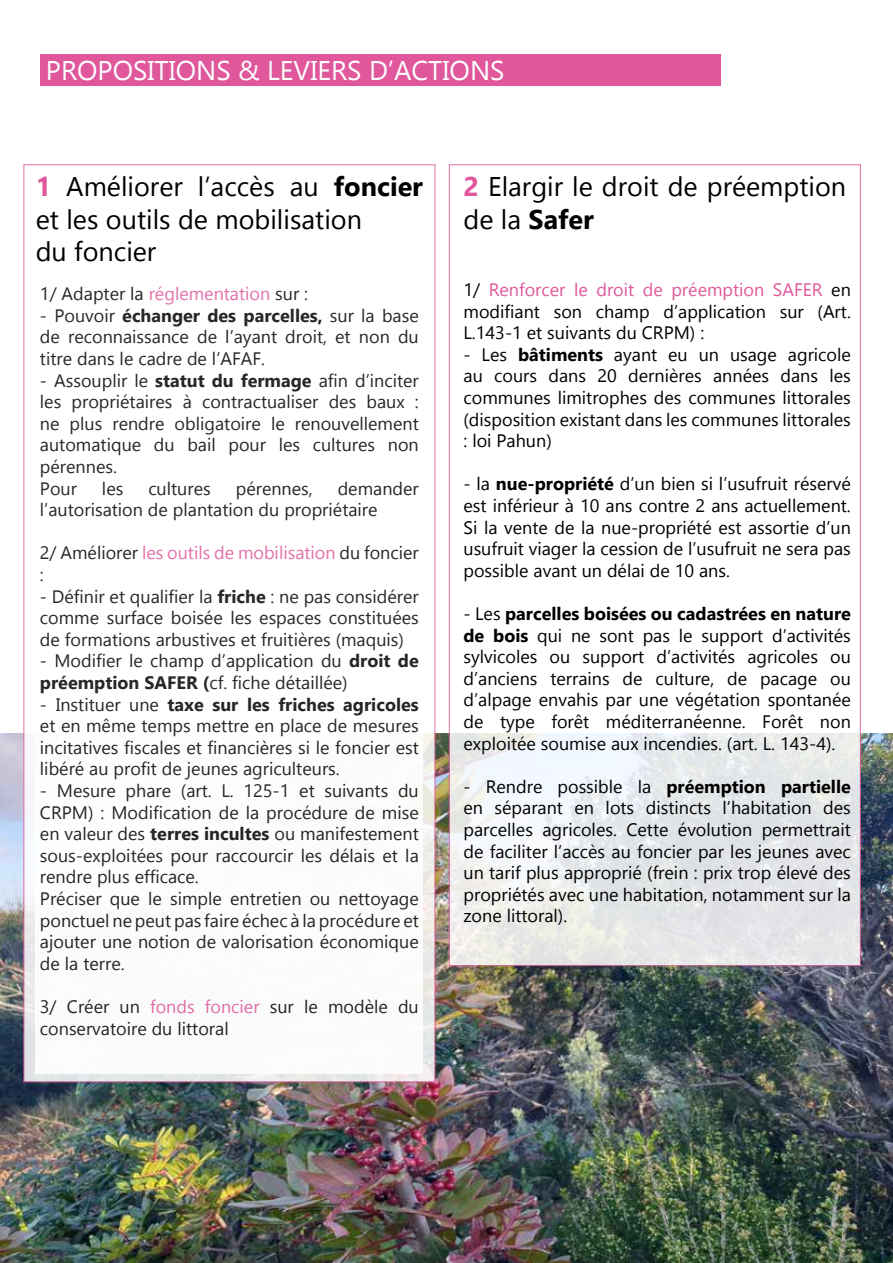
<style>
.page{position:relative;width:893px;height:1263px;background:#fff}
.page>*{position:absolute;margin:0;border:0;box-sizing:border-box;transform-origin:0 0}
.t1{font:27px/32.4px "Gadugi";color:#000}
.t2{font:27px "Gadugi";color:#fff}
.t3{font:18px/21.6px "Gadugi";color:#000;text-align:justify}
.t4{font:18px/21.6px "Gadugi";color:#e0579b}
.s1{font-weight:700;color:#e0579b}
.s2{font-weight:700}
.s3{color:#e0579b}
.s4{color:#000}
</style>
<div class="page">
<div style="left:40px;top:54px;width:681px;height:32px;background:#e0579b"></div>
<img style="left:0;top:733px;width:893px;height:530px">
<div style="left:24px;top:164px;width:411px;height:918px;background:#fff"></div>
<svg style="left:449px;top:164px;width:412px;height:802px"></svg>
<h1 class="t2" style="left:46px;top:54px;width:460px">PROPOSITIONS &amp; LEVIERS D’ACTIONS</h1>
<h1 class="t1" style="left:36px;top:170px;width:389px"><span class="s1">1</span> Améliorer l’accès au <span class="s2">foncier </span>et les outils de mobilisation<br>du foncier</h1>
<p class="t3" style="left:40px;top:283px;width:270px">1/ Adapter la <span class="s3">réglementation</span> sur :</p>
<p class="t3" style="left:40px;top:304px;width:380px">- Pouvoir <span class="s2">échanger des parcelles,</span> sur la base de reconnaissance de l’ayant droit, et non du titre dans le cadre de l’AFAF.</p>
<p class="t3" style="left:40px;top:369px;width:380px;text-align:left">- Assouplir le <span class="s2">statut du fermage</span> afin d’inciter les propriétaires à contractualiser des baux : ne plus rendre obligatoire le renouvellement automatique du bail pour les cultures non pérennes.<br>Pour</p>
<p class="t3" style="left:102px;top:477px;width:23px">les</p>
<p class="t3" style="left:148px;top:477px;width:64px">cultures</p>
<p class="t3" style="left:236px;top:477px;width:79px">pérennes,</p>
<p class="t3" style="left:40px;top:477px;width:380px;text-indent:298px">demander l’autorisation de plantation du propriétaire</p>
<p class="t4" style="left:40px;top:542px;width:380px"><span class="s4">2/ Améliorer</span> les outils de mobilisation <span class="s4">du foncier :</span></p>
<p class="t3" style="left:40px;top:585px;width:380px">- Définir et qualifier la <span class="s2">friche</span> : ne pas considérer comme surface boisée les espaces constituées de formations arbustives et fruitières (maquis)</p>
<p class="t3" style="left:40px;top:650px;width:380px">- Modifier le champ d’application du <span class="s2">droit de préemption SAFER (</span>cf. fiche détaillée)</p>
<p class="t3" style="left:40px;top:693px;width:380px">- Instituer une <span class="s2">taxe sur les friches agricoles </span>et en même temps mettre en place de mesures incitatives fiscales et financières si le foncier est libéré au profit de jeunes agriculteurs.</p>
<p class="t3" style="left:40px;top:780px;width:380px;text-align:left">- Mesure phare (art. L. 125-1 et suivants du CRPM) : Modification de la procédure de mise en valeur des <span class="s2">terres incultes</span> ou manifestement sous-exploitées pour raccourcir les délais et la rendre plus efficace.<br>Préciser que le simple entretien ou nettoyage ponctuel ne peut pas faire échec à la procédure et ajouter une notion de valorisation économique de la terre.</p>
<p class="t3" style="left:40px;top:996px;width:380px">3/ Créer un <span class="s3">fonds foncier</span> sur le modèle du conservatoire du littoral</p>
<h1 class="t1" style="left:463px;top:170px;width:384px"><span class="s1">2</span> Elargir le droit de préemption de la <span class="s2">Safer</span></h1>
<p class="t3" style="left:463px;top:279px;width:389px">1/ <span class="s3">Renforcer le droit de préemption SAFER</span> en modifiant son champ d’application sur (Art.<br>L.143-1 et suivants du CRPM) :</p>
<p class="t3" style="left:463px;top:343px;width:389px">- Les <span class="s2">bâtiments</span> ayant eu un usage agricole au cours dans 20 dernières années dans les communes limitrophes des communes littorales (disposition existant dans les communes littorales : loi Pahun)</p>
<p class="t3" style="left:463px;top:473px;width:389px">- la <span class="s2">nue-propriété</span> d’un bien si l’usufruit réservé est inférieur à 10 ans contre 2 ans actuellement.<br>Si la vente de la nue-propriété est assortie d’un usufruit viager la cession de l’usufruit ne sera pas possible avant un délai de 10 ans.</p>
<p class="t3" style="left:463px;top:603px;width:389px">- Les <span class="s2">parcelles boisées ou cadastrées en nature de bois</span> qui ne sont pas le support d’activités sylvicoles ou support d’activités agricoles ou d’anciens terrains de culture, de pacage ou d’alpage envahis par une végétation spontanée de type forêt méditerranéenne. Forêt non exploitée soumise aux incendies. (art. L. 143-4).</p>
<p class="t3" style="left:463px;top:775px;width:389px">- Rendre possible la <span class="s2">préemption partielle </span>en séparant en lots distincts l’habitation des parcelles agricoles. Cette évolution permettrait de faciliter l’accès au foncier par les jeunes avec un tarif plus approprié (frein : prix trop élevé des propriétés avec une habitation, notamment sur la zone littoral).</p>
</div>
